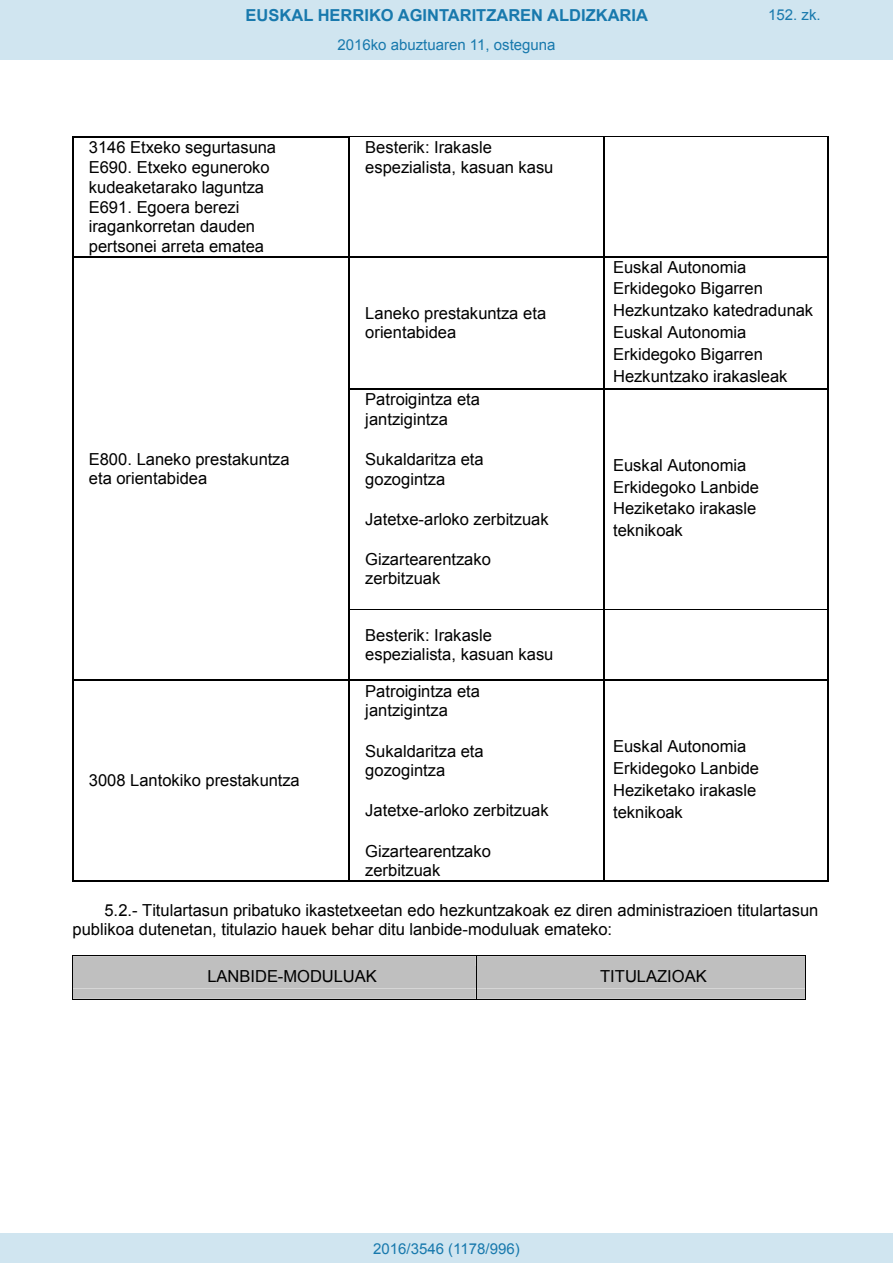
<style>
.page{position:relative;width:893px;height:1263px;background:#fff}
.page>*{position:absolute;margin:0;border:0;box-sizing:border-box;transform-origin:0 0}
.t1{font:16.5px/19.6px "Arial";color:#000}
.t2{font:700 16.5px "Arial";color:#1879ad}
.Paginacion_Centro{font:15px "Arial";color:#1879ad}
</style>
<div class="page">
<hr style="left:73px;top:136px;width:276px;height:1px;background:#000">
<hr style="left:350px;top:136px;width:254px;height:1px;background:#000">
<hr style="left:604px;top:136px;width:223px;height:1px;background:#000">
<hr style="left:72px;top:137px;width:1px;height:119px;background:#000">
<hr style="left:349px;top:137px;width:1px;height:119px;background:#000">
<hr style="left:604px;top:137px;width:1px;height:119px;background:#000">
<hr style="left:827px;top:137px;width:1px;height:119px;background:#000">
<hr style="left:73px;top:256px;width:276px;height:1px;background:#000">
<hr style="left:350px;top:256px;width:254px;height:1px;background:#000">
<hr style="left:605px;top:256px;width:222px;height:1px;background:#000">
<hr style="left:72px;top:257px;width:1px;height:131px;background:#000">
<hr style="left:349px;top:257px;width:1px;height:131px;background:#000">
<hr style="left:604px;top:257px;width:1px;height:131px;background:#000">
<hr style="left:827px;top:257px;width:1px;height:131px;background:#000">
<hr style="left:350px;top:388px;width:254px;height:1px;background:#000">
<hr style="left:605px;top:388px;width:222px;height:1px;background:#000">
<hr style="left:72px;top:389px;width:1px;height:220px;background:#000">
<hr style="left:349px;top:389px;width:1px;height:220px;background:#000">
<hr style="left:604px;top:389px;width:1px;height:220px;background:#000">
<hr style="left:827px;top:389px;width:1px;height:220px;background:#000">
<hr style="left:350px;top:609px;width:254px;height:1px;background:#000">
<hr style="left:605px;top:609px;width:222px;height:1px;background:#000">
<hr style="left:72px;top:610px;width:1px;height:70px;background:#000">
<hr style="left:349px;top:610px;width:1px;height:70px;background:#000">
<hr style="left:604px;top:610px;width:1px;height:70px;background:#000">
<hr style="left:827px;top:610px;width:1px;height:70px;background:#000">
<hr style="left:73px;top:680px;width:276px;height:1px;background:#000">
<hr style="left:350px;top:680px;width:254px;height:1px;background:#000">
<hr style="left:605px;top:680px;width:222px;height:1px;background:#000">
<hr style="left:72px;top:681px;width:1px;height:199px;background:#000">
<hr style="left:73px;top:880px;width:276px;height:1px;background:#000">
<hr style="left:349px;top:681px;width:1px;height:199px;background:#000">
<hr style="left:350px;top:880px;width:254px;height:1px;background:#000">
<hr style="left:604px;top:681px;width:1px;height:199px;background:#000">
<hr style="left:605px;top:880px;width:222px;height:1px;background:#000">
<hr style="left:827px;top:681px;width:1px;height:199px;background:#000">
<svg style="left:72px;top:955px;width:734px;height:45px;background:#b6b6b6"></svg>
<div style="left:0;top:0;width:893px;height:60px;background:#d0e5f0"></div>
<div style="left:0;top:1233px;width:893px;height:30px;background:#d0e5f0"></div>
<p class="t2" style="left:246px;top:4px;width:404px">EUSKAL HERRIKO AGINTARITZAREN ALDIZKARIA</p>
<p class="Paginacion_Centro" style="left:768px;top:5px;width:54px">152. zk.</p>
<p class="Paginacion_Centro" style="left:337px;top:35px;width:220px">2016ko abuztuaren 11, osteguna</p>
<p class="t1" style="left:89px;top:137px;width:189px">3146 Etxeko segurtasuna<br>E690. Etxeko eguneroko kudeaketarako laguntza<br>E691. Egoera berezi iragankorretan dauden pertsonei arreta ematea</p>
<p class="t1" style="left:365px;top:138px;width:190px">Besterik: Irakasle espezialista, kasuan kasu</p>
<p class="t1" style="left:89px;top:449px;width:202px">E800. Laneko prestakuntza eta orientabidea</p>
<p class="t1" style="left:89px;top:771px;width:213px">3008 Lantokiko prestakuntza</p>
<p class="t1" style="left:365px;top:303px;width:182px">Laneko prestakuntza eta orientabidea</p>
<p class="t1" style="left:365px;top:390px;width:116px">Patroigintza eta jantzigintza</p>
<p class="t1" style="left:365px;top:449px;width:120px">Sukaldaritza eta gozogintza</p>
<p class="t1" style="left:365px;top:509px;width:185px">Jatetxe-arloko zerbitzuak</p>
<p class="t1" style="left:365px;top:550px;width:127px">Gizartearentzako zerbitzuak</p>
<p class="t1" style="left:365px;top:626px;width:190px">Besterik: Irakasle espezialista, kasuan kasu</p>
<p class="t1" style="left:365px;top:681px;width:116px">Patroigintza eta jantzigintza</p>
<p class="t1" style="left:365px;top:741px;width:120px">Sukaldaritza eta gozogintza</p>
<p class="t1" style="left:365px;top:801px;width:185px">Jatetxe-arloko zerbitzuak</p>
<p class="t1" style="left:365px;top:841px;width:127px">Gizartearentzako zerbitzuak</p>
<p class="t1" style="left:613px;top:256px;width:201px;line-height:21.8px">Euskal Autonomia<br>Erkidegoko Bigarren<br>Hezkuntzako katedradunak<br>Euskal Autonomia<br>Erkidegoko Bigarren<br>Hezkuntzako irakasleak</p>
<p class="t1" style="left:613px;top:454px;width:147px;line-height:21.9px">Euskal Autonomia<br>Erkidegoko Lanbide<br>Heziketako irakasle teknikoak</p>
<p class="t1" style="left:613px;top:736px;width:148px;line-height:21.9px">Euskal Autonomia<br>Erkidegoko Lanbide<br>Heziketako irakasle teknikoak</p>
<p class="t1" style="left:73px;top:901px;width:747px;line-height:18.9px;text-indent:32px">5.2.- Titulartasun pribatuko ikastetxeetan edo hezkuntzakoak ez diren administrazioen titulartasun publikoa dutenetan, titulazio hauek behar ditu lanbide-moduluak emateko:</p>
<p class="t1" style="left:207px;top:966px;width:171px">LANBIDE-MODULUAK</p>
<p class="t1" style="left:600px;top:966px;width:108px">TITULAZIOAK</p>
<p class="Paginacion_Centro" style="left:373px;top:1238px;width:148px">2016/3546 (1178/996)</p>
</div>
